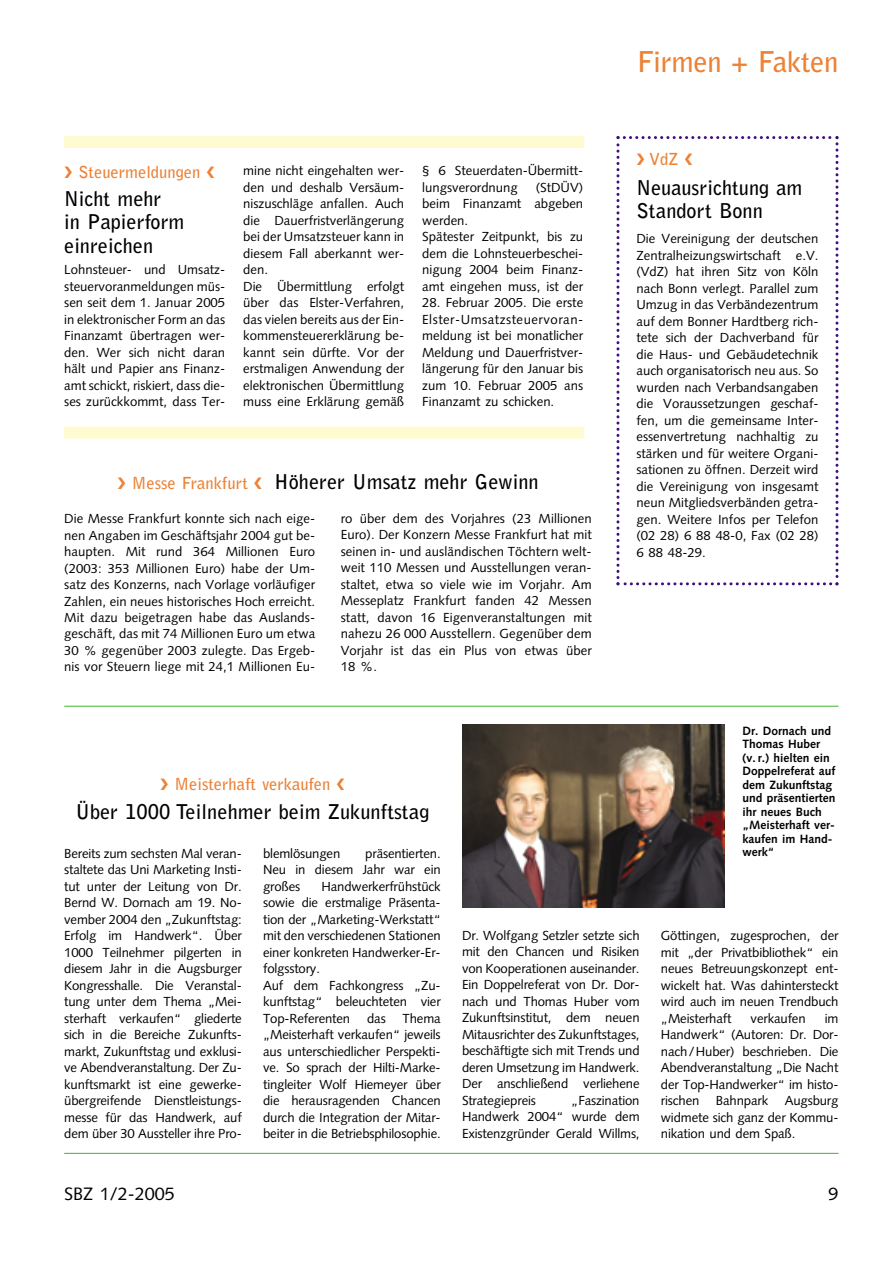
<style>
.page{position:relative;width:893px;height:1263px;background:#fff}
.page>*{position:absolute;margin:0;border:0;box-sizing:border-box;transform-origin:0 0}
.t1{font:700 28.5px "Bell Gothic";letter-spacing:-.01em;color:#ec8236}
.t2{font:700 20.25px/23.2px "Bell Gothic";color:#000}
.t3{font:18px "Syntax";color:#000}
.t4{font:700 16.5px "Bell Gothic";color:#ec8236}
.t5{font:13.2px/16.5px "Syntax";color:#000;text-align:justify}
.t6{font:700 12px/13.5px "Syntax";color:#000}
</style>
<div class="page">
<div style="left:64px;top:136px;width:520px;height:12px;background:#fffbd0"></div>
<div style="left:64px;top:427px;width:520px;height:12px;background:#fffbd0"></div>
<img style="left:462px;top:724px;width:262px;height:184px">
<hr style="left:64px;top:1153px;width:774px;height:1px;background:#3bb62f">
<hr style="left:64px;top:706px;width:774px;height:1px;background:#3bb62f">
<svg style="left:616px;top:136px;width:222px;height:449px"></svg>
<p class="t4" style="left:78px;top:165px;width:123px">Steuermeldungen</p>
<h2 class="t2" style="left:64px;top:189px;width:122px">Nicht mehr<br>in Papierform einreichen</h2>
<p class="t5" style="left:64px;top:263px;width:162px">Lohnsteuer- und Umsatz&shy;steuervoranmeldungen müs&shy;sen seit dem 1. Januar 2005 in elektronischer Form an das Finanzamt übertragen wer&shy;den. Wer sich nicht daran hält und Papier ans Finanz&shy;amt schickt, riskiert, dass die&shy;ses zurückkommt, dass Ter-</p>
<p class="t5" style="left:243px;top:164px;width:162px;text-align:left">mine nicht eingehalten wer&shy;den und deshalb Versäum&shy;niszuschläge anfallen. Auch die Dauerfristverlängerung bei der Umsatzsteuer kann in diesem Fall aberkannt wer&shy;den.<br>Die Übermittlung erfolgt über das Elster-Verfahren, das vielen bereits aus der Ein&shy;kommensteuererklärung be&shy;kannt sein dürfte. Vor der erstmaligen Anwendung der elektronischen Übermittlung muss eine Erklärung gemäß</p>
<p class="t5" style="left:422px;top:163px;width:162px">§ 6 Steuerdaten-Übermitt&shy;lungsverordnung</p>
<p class="t5" style="left:422px;top:180px;width:162px;text-align:left;text-indent:114px">(StDÜV) beim Finanzamt abgeben werden.<br>Spätester Zeitpunkt, bis zu dem die Lohnsteuerbeschei&shy;nigung 2004 beim Finanz&shy;amt eingehen muss, ist der</p>
<p class="t5" style="left:422px;top:295px;width:162px">28. Februar 2005. Die erste Elster-Umsatzsteuervoran&shy;meldung ist bei monatlicher Meldung und Dauerfristver&shy;längerung für den Januar bis zum 10. Februar 2005 ans Finanzamt zu schicken.</p>
<p class="t4" style="left:132px;top:477px;width:118px">Messe Frankfurt</p>
<h2 class="t2" style="left:274px;top:472px;width:266px">Höherer Umsatz mehr Gewinn</h2>
<p class="t5" style="left:64px;top:511px;width:252px">Die Messe Frankfurt konnte sich nach eige&shy;nen Angaben im Geschäftsjahr 2004 gut be&shy;haupten. Mit rund 364 Millionen Euro (2003: 353 Millionen Euro) habe der Um&shy;satz des Konzerns, nach Vorlage vorläufiger Zahlen, ein neues historisches Hoch erreicht.<br>Mit dazu beigetragen habe das Auslands&shy;geschäft, das mit 74 Millionen Euro um etwa 30 % gegenüber 2003 zulegte. Das Ergeb&shy;nis vor Steuern liege mit 24,1 Millionen Eu-</p>
<p class="t5" style="left:341px;top:511px;width:252px">ro über dem des Vorjahres (23 Millionen Euro). Der Konzern Messe Frankfurt hat mit seinen in- und ausländischen Töchtern welt&shy;weit 110 Messen und Ausstellungen veran&shy;staltet, etwa so viele wie im Vorjahr. Am Messeplatz Frankfurt fanden 42 Messen statt, davon 16 Eigenveranstaltungen mit nahezu 26 000 Ausstellern. Gegenüber dem Vorjahr ist das ein Plus von etwas über 18 %.</p>
<h1 class="t1" style="left:637px;top:51px;width:203px">Firmen + Fakten</h1>
<p class="t4" style="left:649px;top:153px;width:31px">VdZ</p>
<h2 class="t2" style="left:636px;top:178px;width:167px">Neuausrichtung am<br>Standort Bonn</h2>
<p class="t5" style="left:636px;top:232px;width:183px">Die Vereinigung der deutschen Zentralheizungswirtschaft e.V. (VdZ) hat ihren Sitz von Köln nach Bonn verlegt. Parallel zum Umzug in das Verbändezentrum auf dem Bonner Hardtberg rich&shy;tete sich der Dachverband für die Haus- und Gebäudetechnik auch organisatorisch neu aus. So wurden nach Verbandsangaben die Voraussetzungen geschaf&shy;fen, um die gemeinsame Inter&shy;essenvertretung nachhaltig zu stärken und für weitere Organi&shy;sationen zu öffnen. Derzeit wird die Vereinigung von insgesamt neun Mitgliedsverbänden getra&shy;gen. Weitere Infos per Telefon (02 28) 6 88 48-0, Fax (02 28)<br>6 88 48-29.</p>
<p class="t4" style="left:174px;top:777px;width:157px">Meisterhaft verkaufen</p>
<h2 class="t2" style="left:75px;top:802px;width:355px">Über 1000 Teilnehmer beim Zukunftstag</h2>
<p class="t5" style="left:64px;top:846px;width:179px">Bereits zum sechsten Mal veran&shy;staltete das Uni Marketing Insti&shy;tut unter der Leitung von Dr.<br>Bernd W. Dornach am 19. No&shy;vember 2004 den „Zukunftstag:<br>Erfolg im Handwerk“. Über 1000 Teilnehmer pilgerten in diesem Jahr in die Augsburger Kongresshalle. Die Veranstal&shy;tung unter dem Thema „Mei&shy;sterhaft verkaufen“ gliederte sich in die Bereiche Zukunfts&shy;markt, Zukunftstag und exklusi&shy;ve Abendveranstaltung. Der Zu&shy;kunftsmarkt ist eine gewerke&shy;übergreifende Dienstleistungs&shy;messe für das Handwerk, auf dem über 30 Aussteller ihre Pro-</p>
<p class="t5" style="left:263px;top:846px;width:79px">blemlösungen</p>
<p class="t5" style="left:263px;top:846px;width:179px;text-indent:102px">präsentierten.<br>Neu in diesem Jahr war ein großes</p>
<p class="t5" style="left:263px;top:879px;width:179px;text-align:left;text-indent:58px">Handwerkerfrühstück sowie die erstmalige Präsenta&shy;tion der „Marketing-Werkstatt“ mit den verschiedenen Stationen einer konkreten Handwerker-Er&shy;folgsstory.<br>Auf dem Fachkongress „Zu&shy;kunftstag“ beleuchteten vier<br>Top-Referenten</p>
<p class="t5" style="left:263px;top:1011px;width:179px;text-indent:139px">Thema „Meisterhaft verkaufen“ jeweils aus unterschiedlicher Perspekti&shy;ve. So sprach der Hilti-Marke&shy;tingleiter Wolf Hiemeyer über die herausragenden Chancen durch die Integration der Mitar&shy;beiter in die Betriebsphilosophie.</p>
<p class="t5" style="left:367px;top:1011px;width:20px">das</p>
<p class="t5" style="left:462px;top:928px;width:179px">Dr. Wolfgang Setzler setzte sich mit den Chancen und Risiken von Kooperationen auseinander.<br>Ein Doppelreferat von Dr. Dor&shy;nach und Thomas Huber vom Zukunftsinstitut, dem neuen Mitausrichter des Zukunftstages, beschäftigte sich mit Trends und deren Umsetzung im Handwerk.<br>Der anschließend verliehene Strategiepreis</p>
<p class="t5" style="left:462px;top:1093px;width:179px;text-indent:109px">„Faszination Handwerk 2004“ wurde dem Existenzgründer Gerald Willms,</p>
<p class="t6" style="left:742px;top:725px;width:94px">Dr. Dornach und<br>Thomas Huber (v. r.) hielten ein<br>Doppelreferat auf dem Zukunftstag und präsentierten ihr neues Buch „Meisterhaft ver&shy;kaufen im Hand&shy;werk“</p>
<p class="t5" style="left:661px;top:929px;width:179px">Göttingen, zugesprochen, der mit „der Privatbibliothek“ ein neues Betreuungskonzept ent&shy;wickelt hat. Was dahintersteckt wird auch im neuen Trendbuch „Meisterhaft</p>
<p class="t5" style="left:750px;top:1011px;width:56px">verkaufen</p>
<p class="t5" style="left:661px;top:1011px;width:179px;text-indent:164px">im Handwerk“ (Autoren: Dr. Dor&shy;nach/Huber) beschrieben. Die Abendveranstaltung „Die Nacht der Top-Handwerker“ im histo&shy;rischen</p>
<p class="t5" style="left:661px;top:1094px;width:179px;text-indent:124px">Augsburg widmete sich ganz der Kommu&shy;nikation und dem Spaß.</p>
<p class="t5" style="left:716px;top:1094px;width:54px">Bahnpark</p>
<h3 class="t3" style="left:64px;top:1186px;width:112px">SBZ 1/2-2005</h3>
<h3 class="t3" style="left:828px;top:1187px;width:12px">9</h3>
</div>
